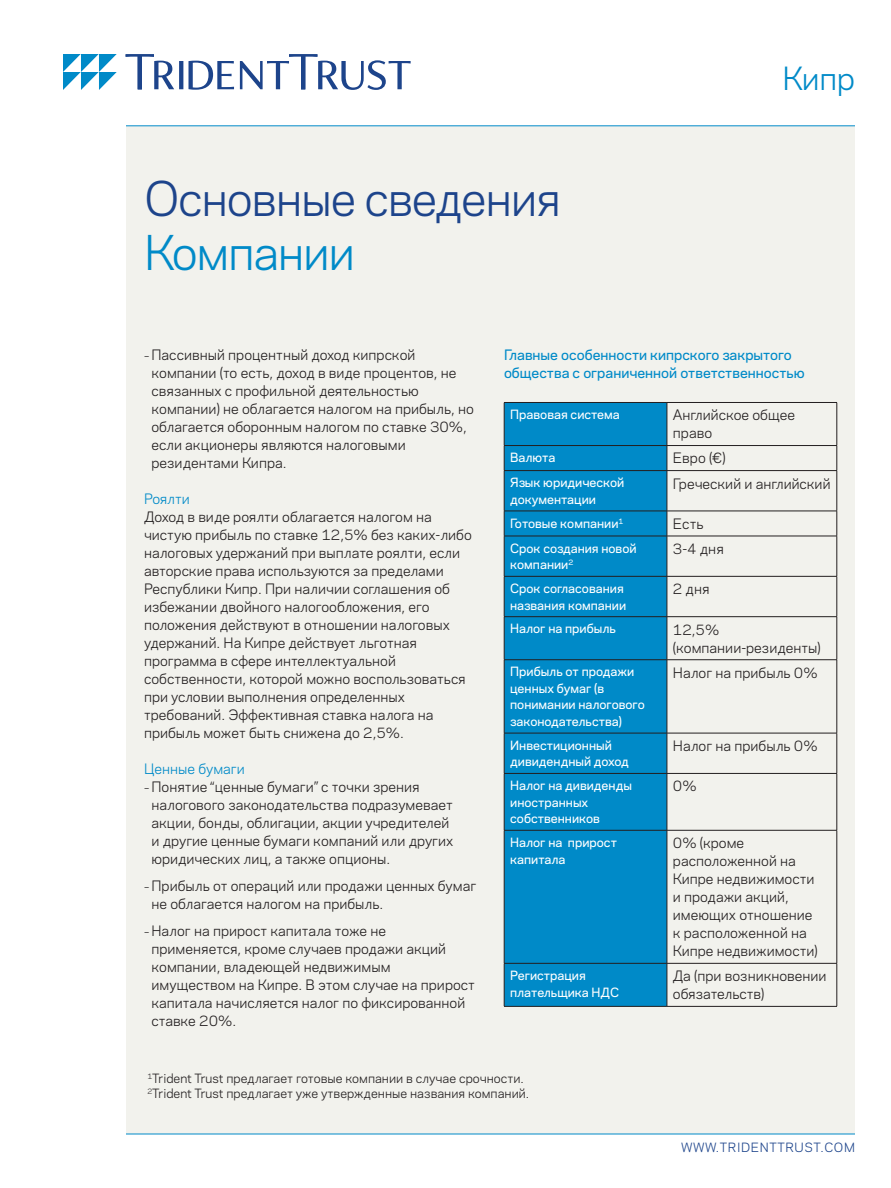
<style>
.page{position:relative;width:891px;height:1188px;background:#fff}
.page>*{position:absolute;margin:0;border:0;box-sizing:border-box;transform-origin:0 0}
.t1{font:45px "Polaris";letter-spacing:-.03em;color:#1d448b}
.t2{font:45px "Polaris";letter-spacing:-.03em;color:#008ac8}
.t3{font:30px "Polaris";color:#008ac8}
._1st_Paragraph{font:13.5px/18px "Polaris";color:#231f20}
.Head_1{font:500 13.5px/18px "Polaris";color:#008ac8}
.Head_2{font:13.5px "Polaris";color:#008ac8}
.Table_Column_Heads{font:500 12px/16.5px "Polaris";color:#fff}
.Footnote{font:12px/15px "Polaris";color:#231f20}
.t4{font:12px "Polaris";letter-spacing:.05em;color:#1d448b}
.s1{font-size:10.5px}
</style>
<div class="page">
<div style="left:126px;top:126px;width:729px;height:1008px;background:#f2f2ed"></div>
<hr style="left:126px;top:1134px;width:729px;height:1px;background:#008ac8">
<hr style="left:126px;top:126px;width:729px;height:1px;background:#008ac8">
<svg style="left:126px;top:54px;width:285px;height:36px"></svg>
<svg style="left:63px;top:54px;width:54px;height:36px"></svg>
<div style="left:505px;top:403px;width:162px;height:603px;background:#008ac8"></div>
<hr style="left:504px;top:402px;width:163px;height:1px;background:#231f20">
<hr style="left:504px;top:403px;width:1px;height:42px;background:#231f20">
<hr style="left:667px;top:402px;width:170px;height:1px;background:#231f20">
<hr style="left:667px;top:403px;width:1px;height:42px;background:#231f20">
<hr style="left:837px;top:403px;width:1px;height:42px;background:#231f20">
<hr style="left:504px;top:445px;width:163px;height:1px;background:#231f20">
<svg style="left:504px;top:446px;width:1px;height:24px"></svg>
<hr style="left:667px;top:445px;width:170px;height:1px;background:#231f20">
<svg style="left:667px;top:446px;width:1px;height:24px"></svg>
<svg style="left:837px;top:446px;width:1px;height:24px"></svg>
<hr style="left:504px;top:470px;width:163px;height:1px;background:#231f20">
<hr style="left:504px;top:471px;width:1px;height:40px;background:#231f20">
<hr style="left:667px;top:470px;width:170px;height:1px;background:#231f20">
<hr style="left:667px;top:471px;width:1px;height:40px;background:#231f20">
<hr style="left:837px;top:471px;width:1px;height:40px;background:#231f20">
<hr style="left:504px;top:511px;width:163px;height:1px;background:#231f20">
<svg style="left:504px;top:511px;width:1px;height:25px"></svg>
<hr style="left:667px;top:511px;width:170px;height:1px;background:#231f20">
<svg style="left:667px;top:511px;width:1px;height:25px"></svg>
<svg style="left:837px;top:511px;width:1px;height:25px"></svg>
<hr style="left:504px;top:536px;width:163px;height:1px;background:#231f20">
<hr style="left:504px;top:536px;width:1px;height:40px;background:#231f20">
<hr style="left:667px;top:536px;width:170px;height:1px;background:#231f20">
<hr style="left:667px;top:536px;width:1px;height:40px;background:#231f20">
<hr style="left:837px;top:536px;width:1px;height:40px;background:#231f20">
<hr style="left:504px;top:576px;width:163px;height:1px;background:#231f20">
<hr style="left:504px;top:577px;width:1px;height:39px;background:#231f20">
<hr style="left:667px;top:576px;width:170px;height:1px;background:#231f20">
<hr style="left:667px;top:577px;width:1px;height:39px;background:#231f20">
<hr style="left:837px;top:577px;width:1px;height:39px;background:#231f20">
<hr style="left:504px;top:616px;width:163px;height:1px;background:#231f20">
<hr style="left:504px;top:617px;width:1px;height:43px;background:#231f20">
<hr style="left:667px;top:616px;width:170px;height:1px;background:#231f20">
<hr style="left:667px;top:617px;width:1px;height:43px;background:#231f20">
<hr style="left:837px;top:617px;width:1px;height:43px;background:#231f20">
<hr style="left:504px;top:659px;width:163px;height:1px;background:#231f20">
<hr style="left:504px;top:660px;width:1px;height:73px;background:#231f20">
<hr style="left:667px;top:659px;width:170px;height:1px;background:#231f20">
<hr style="left:667px;top:660px;width:1px;height:73px;background:#231f20">
<hr style="left:837px;top:660px;width:1px;height:73px;background:#231f20">
<hr style="left:504px;top:733px;width:163px;height:1px;background:#231f20">
<hr style="left:504px;top:733px;width:1px;height:40px;background:#231f20">
<hr style="left:667px;top:733px;width:170px;height:1px;background:#231f20">
<hr style="left:667px;top:733px;width:1px;height:40px;background:#231f20">
<hr style="left:837px;top:733px;width:1px;height:40px;background:#231f20">
<hr style="left:504px;top:773px;width:163px;height:1px;background:#231f20">
<hr style="left:504px;top:774px;width:1px;height:56px;background:#231f20">
<hr style="left:667px;top:773px;width:170px;height:1px;background:#231f20">
<hr style="left:667px;top:774px;width:1px;height:56px;background:#231f20">
<hr style="left:837px;top:774px;width:1px;height:56px;background:#231f20">
<hr style="left:504px;top:830px;width:163px;height:1px;background:#231f20">
<hr style="left:504px;top:830px;width:1px;height:133px;background:#231f20">
<hr style="left:667px;top:830px;width:170px;height:1px;background:#231f20">
<hr style="left:667px;top:830px;width:1px;height:133px;background:#231f20">
<hr style="left:837px;top:830px;width:1px;height:133px;background:#231f20">
<hr style="left:504px;top:963px;width:163px;height:1px;background:#231f20">
<hr style="left:504px;top:964px;width:1px;height:42px;background:#231f20">
<hr style="left:667px;top:963px;width:170px;height:1px;background:#231f20">
<hr style="left:667px;top:964px;width:1px;height:42px;background:#231f20">
<hr style="left:837px;top:964px;width:1px;height:42px;background:#231f20">
<hr style="left:504px;top:1006px;width:163px;height:1px;background:#231f20">
<hr style="left:667px;top:1006px;width:170px;height:1px;background:#231f20">
<h1 class="t1" style="left:144px;top:165px;width:419px">Основные сведения</h1>
<h1 class="t2" style="left:144px;top:219px;width:213px">Компании</h1>
<h2 class="t3" style="left:782px;top:56px;width:74px">Кипр</h2>
<p class="_1st_Paragraph" style="left:152px;top:345px;width:324px;text-indent:-8px"><span class="s1">–</span> Пассивный процентный доход кипрской компании (то есть, доход в виде процентов, не связанных с профильной деятельностью компании) не облагается налогом на прибыль, но облагается оборонным налогом по ставке 30%, если акционеры являются налоговыми резидентами Кипра.</p>
<p class="Head_2" style="left:144px;top:489px;width:47px">Роялти</p>
<p class="_1st_Paragraph" style="left:144px;top:507px;width:329px">Доход в виде роялти облагается налогом на чистую прибыль по ставке 12,5% без каких-либо налоговых удержаний при выплате роялти, если авторские права используются за пределами Республики Кипр. При наличии соглашения об избежании двойного налогообложения, его положения действуют в отношении налоговых удержаний. На Кипре действует льготная программа в сфере интеллектуальной собственности, которой можно воспользоваться при условии выполнения определенных требований. Эффективная ставка налога на прибыль может быть снижена до 2,5%.</p>
<p class="Head_2" style="left:144px;top:759px;width:102px">Ценные бумаги</p>
<p class="_1st_Paragraph" style="left:152px;top:777px;width:303px;text-indent:-8px"><span class="s1">–</span> Понятие “ценные бумаги” с точки зрения налогового законодательства подразумевает акции, бонды, облигации, акции учредителей и другие ценные бумаги компаний или других юридических лиц, а также опционы.</p>
<p class="_1st_Paragraph" style="left:152px;top:876px;width:326px;text-indent:-8px"><span class="s1">–</span> Прибыль от операций или продажи ценных бумаг не облагается налогом на прибыль.</p>
<p class="_1st_Paragraph" style="left:152px;top:921px;width:325px;text-indent:-8px"><span class="s1">–</span> Налог на прирост капитала тоже не применяется, кроме случаев продажи акций компании, владеющей недвижимым имуществом на Кипре. В этом случае на прирост капитала начисляется налог по фиксированной ставке 20%.</p>
<p class="Head_1" style="left:504px;top:345px;width:302px">Главные особенности кипрского закрытого общества с ограниченной ответственностью</p>
<p class="Table_Column_Heads" style="left:510px;top:406px;width:111px">Правовая система</p>
<p class="_1st_Paragraph" style="left:673px;top:405px;width:124px">Английское общее право</p>
<p class="Table_Column_Heads" style="left:510px;top:449px;width:47px">Валюта</p>
<p class="_1st_Paragraph" style="left:673px;top:449px;width:54px">Евро (€)</p>
<p class="Table_Column_Heads" style="left:510px;top:474px;width:116px">Язык юридической документации</p>
<p class="_1st_Paragraph" style="left:673px;top:474px;width:159px">Греческий и английский</p>
<p class="Table_Column_Heads" style="left:510px;top:514px;width:115px">Готовые компании<sup>1</sup></p>
<p class="_1st_Paragraph" style="left:673px;top:514px;width:32px">Есть</p>
<p class="Table_Column_Heads" style="left:510px;top:539px;width:128px">Срок создания новой компании<sup>2</sup></p>
<p class="_1st_Paragraph" style="left:673px;top:539px;width:52px">3-4 дня</p>
<p class="Table_Column_Heads" style="left:510px;top:580px;width:118px">Срок согласования названия компании</p>
<p class="_1st_Paragraph" style="left:673px;top:579px;width:38px">2 дня</p>
<p class="Table_Column_Heads" style="left:510px;top:620px;width:107px">Налог на прибыль</p>
<p class="_1st_Paragraph" style="left:673px;top:620px;width:149px">12,5% (компании-резиденты)</p>
<p class="Table_Column_Heads" style="left:510px;top:663px;width:136px">Прибыль от продажи ценных бумаг (в понимании налогового законодательства)</p>
<p class="_1st_Paragraph" style="left:673px;top:663px;width:146px">Налог на прибыль 0%</p>
<p class="Table_Column_Heads" style="left:510px;top:736px;width:120px">Инвестиционный дивидендный доход</p>
<p class="_1st_Paragraph" style="left:673px;top:736px;width:146px">Налог на прибыль 0%</p>
<p class="Table_Column_Heads" style="left:510px;top:777px;width:123px">Налог на дивиденды иностранных собственников</p>
<p class="_1st_Paragraph" style="left:673px;top:776px;width:25px">0%</p>
<p class="Table_Column_Heads" style="left:510px;top:833px;width:108px">Налог на прирост капитала</p>
<p class="_1st_Paragraph" style="left:673px;top:833px;width:146px">0% (кроме расположенной на<br>Кипре недвижимости и продажи акций, имеющих отношение к расположенной на<br>Кипре недвижимости)</p>
<p class="Table_Column_Heads" style="left:510px;top:967px;width:111px">Регистрация плательщика НДС</p>
<p class="_1st_Paragraph" style="left:673px;top:966px;width:155px">Да (при возникновении обязательств)</p>
<p class="Footnote" style="left:147px;top:1070px;width:383px"><sup>1</sup>Trident Trust предлагает готовые компании в случае срочности.<br><sup>2</sup>Trident Trust предлагает уже утвержденные названия компаний.</p>
<p class="t4" style="left:681px;top:1138px;width:175px">WWW.TRIDENTTRUST.COM</p>
</div>
